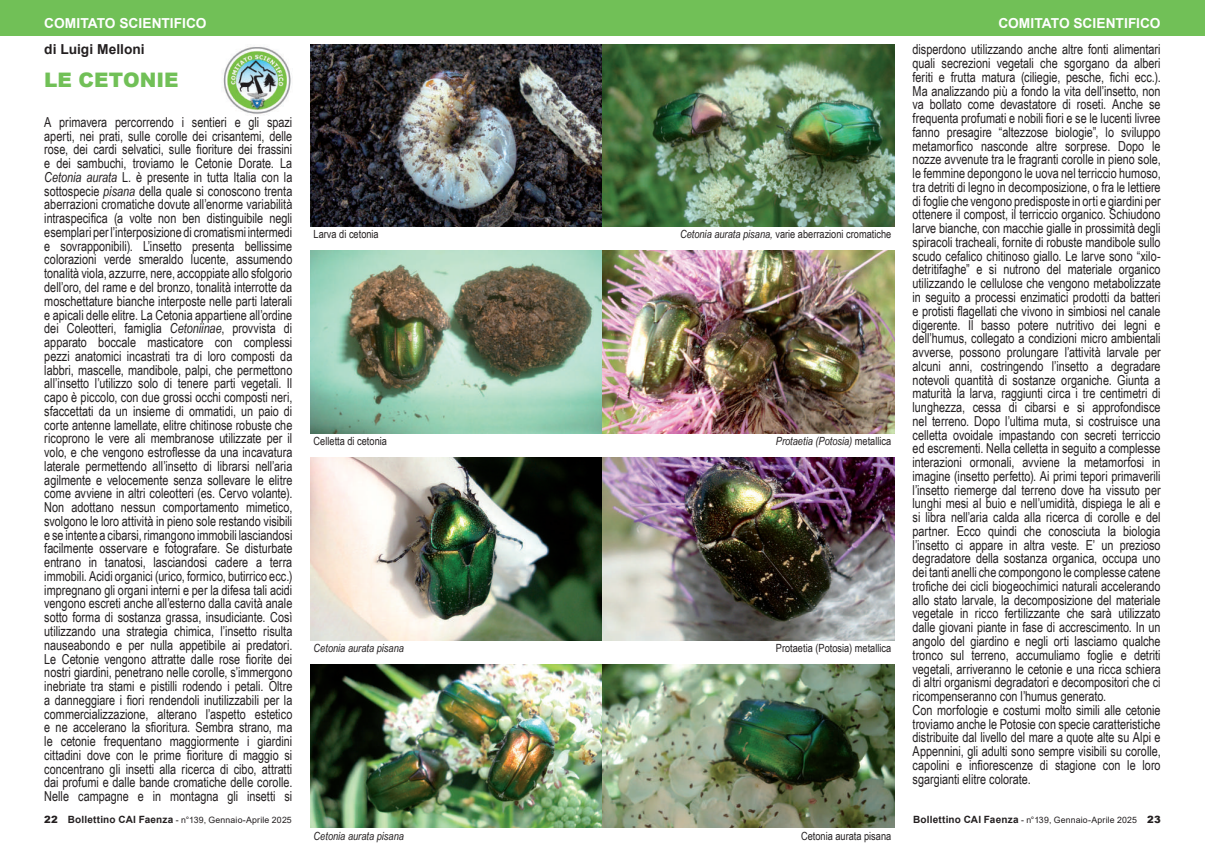
<style>
.page{position:relative;width:1205px;height:851px;background:#fff}
.page>*{position:absolute;margin:0;border:0;box-sizing:border-box;transform-origin:0 0}
.t1{font:900 20px "Arial";color:#71c057}
.t2{font:13.75px/13.8px "Arial Narrow";color:#231f20;text-align:justify;scale:.96 1}
.t3{font:700 13.75px "Arial";letter-spacing:-.005em;color:#fff}
.t4{font:700 13.75px "Arial";letter-spacing:.005em;color:#231f20}
.t5{font:11.25px "Arial Narrow";color:#231f20}
.t6{font:italic 11.25px "Arial Narrow";color:#231f20}
.t7{font:8.75px "Arial";letter-spacing:.015em;color:#231f20}
.s1{font-style:italic}
.s2{font-style:normal}
.s3{font-weight:900;font-size:10px}
.s4{font-weight:700;font-size:10px}
</style>
<div class="page">
<img style="left:222px;top:46px;width:69px;height:68px">
<img style="left:310px;top:251px;width:585px;height:182px">
<img style="left:310px;top:457px;width:585px;height:183px">
<img style="left:310px;top:664px;width:585px;height:163px">
<img style="left:310px;top:44px;width:585px;height:183px">
<div style="left:0;top:0;width:613px;height:35px;background:#71c057"></div>
<div style="left:592px;top:0;width:613px;height:35px;background:#71c057"></div>
<p class="t3" style="left:44px;top:13px;width:164px">COMITATO SCIENTIFICO</p>
<p class="t3" style="left:998px;top:13px;width:164px">COMITATO SCIENTIFICO</p>
<p class="t4" style="left:44px;top:40px;width:102px">di Luigi Melloni</p>
<h1 class="t1" style="left:44px;top:65px;width:136px">LE CETONIE</h1>
<p class="t2" style="left:44px;top:115px;width:260px">A primavera percorrendo i sentieri e gli spazi aperti, nei prati, sulle corolle dei crisantemi, delle rose, dei cardi selvatici, sulle fioriture dei frassini e dei sambuchi, troviamo le Cetonie Dorate. La <span class="s1">Cetonia aurata</span> L. è presente in tutta Italia con la sottospecie <span class="s1">pisana</span> della quale si conoscono trenta aberrazioni cromatiche dovute all’enorme variabilità intraspecifica (a volte non ben distinguibile negli esemplari per l’interposizione di cromatismi intermedi e sovrapponibili). L’insetto presenta bellissime colorazioni verde smeraldo lucente, assumendo tonalità viola, azzurre, nere, accoppiate allo sfolgorio dell’oro, del rame e del bronzo, tonalità interrotte da moschettature bianche interposte nelle parti laterali e apicali delle elitre. La Cetonia appartiene all’ordine dei Coleotteri, famiglia <span class="s1">Cetoniinae</span>, provvista di apparato boccale masticatore con complessi pezzi anatomici incastrati tra di loro composti da labbri, mascelle, mandibole, palpi, che permettono all’insetto l’utilizzo solo di tenere parti vegetali. Il capo è piccolo, con due grossi occhi composti neri, sfaccettati da un insieme di ommatidi, un paio di corte antenne lamellate, elitre chitinose robuste che ricoprono le vere ali membranose utilizzate per il volo, e che vengono estroflesse da una incavatura laterale permettendo all’insetto di librarsi nell’aria agilmente e velocemente senza sollevare le elitre come avviene in altri coleotteri (es. Cervo volante).<br>Non adottano nessun comportamento mimetico, svolgono le loro attività in pieno sole restando visibili e se intente a cibarsi, rimangono immobili lasciandosi facilmente osservare e fotografare. Se disturbate entrano in tanatosi, lasciandosi cadere a terra immobili. Acidi organici (urico, formico, butirrico ecc.) impregnano gli organi interni e per la difesa tali acidi vengono escreti anche all’esterno dalla cavità anale sotto forma di sostanza grassa, insudiciante. Così utilizzando una strategia chimica, l’insetto risulta nauseabondo e per nulla appetibile ai predatori.<br>Le Cetonie vengono attratte dalle rose fiorite dei nostri giardini, penetrano nelle corolle, s’immergono inebriate tra stami e pistilli rodendo i petali. Oltre a danneggiare i fiori rendendoli inutilizzabili per la commercializzazione, alterano l’aspetto estetico e ne accelerano la sfioritura. Sembra strano, ma le cetonie frequentano maggiormente i giardini cittadini dove con le prime fioriture di maggio si concentrano gli insetti alla ricerca di cibo, attratti dai profumi e dalle bande cromatiche delle corolle.<br>Nelle campagne e in montagna gli insetti si</p>
<p class="t5" style="left:314px;top:226px;width:67px">Larva di cetonia</p>
<p class="t5" style="left:680px;top:226px;width:213px"><span class="s1">Cetonia aurata pisana,</span> varie aberrazioni cromatiche</p>
<p class="t5" style="left:314px;top:433px;width:75px">Celletta di cetonia</p>
<p class="t6" style="left:776px;top:433px;width:117px">Protaetia (Potosia) <span class="s2">metallica</span></p>
<p class="t6" style="left:314px;top:639px;width:92px">Cetonia aurata pisana</p>
<p class="t5" style="left:776px;top:639px;width:117px">Protaetia (Potosia) metallica</p>
<p class="t2" style="left:912px;top:42px;width:260px;text-align:left">disperdono utilizzando anche altre fonti alimentari quali secrezioni vegetali che sgorgano da alberi feriti e frutta matura (ciliegie, pesche, fichi ecc.).<br>Ma analizzando più a fondo la vita dell’insetto, non va bollato come devastatore di roseti. Anche se frequenta profumati e nobili fiori e se le lucenti livree fanno presagire “altezzose biologie”, lo sviluppo metamorfico nasconde altre sorprese. Dopo le nozze avvenute tra le fragranti corolle in pieno sole, le femmine depongono le uova nel terriccio humoso, tra detriti di legno in decomposizione, o fra le lettiere di foglie che vengono predisposte in orti e giardini per ottenere il compost, il terriccio organico. Schiudono larve bianche, con macchie gialle in prossimità degli spiracoli tracheali, fornite di robuste mandibole sullo scudo cefalico chitinoso giallo. Le larve sono “xilo&shy;detritifaghe” e si nutrono del materiale organico utilizzando le cellulose che vengono metabolizzate in seguito a processi enzimatici prodotti da batteri e protisti flagellati che vivono in simbiosi nel canale digerente. Il basso potere nutritivo dei legni e dell’humus, collegato a condizioni micro ambientali avverse, possono prolungare l’attività larvale per alcuni anni, costringendo l’insetto a degradare notevoli quantità di sostanze organiche. Giunta a maturità la larva, raggiunti circa i tre centimetri di lunghezza, cessa di cibarsi e si approfondisce nel terreno. Dopo l’ultima muta, si costruisce una celletta ovoidale impastando con secreti terriccio ed escrementi. Nella celletta in seguito a complesse interazioni ormonali, avviene la metamorfosi in imagine (insetto perfetto). Ai primi tepori primaverili l’insetto riemerge dal terreno dove ha vissuto per lunghi mesi al buio e nell’umidità, dispiega le ali e si libra nell’aria calda alla ricerca di corolle e del partner. Ecco quindi che conosciuta la biologia l’insetto ci appare in altra veste. E’ un prezioso degradatore della sostanza organica, occupa uno dei tanti anelli che compongono le complesse catene trofiche dei cicli biogeochimici naturali accelerando allo stato larvale, la decomposizione del materiale vegetale in ricco fertilizzante che sarà utilizzato dalle giovani piante in fase di accrescimento. In un angolo del giardino e negli orti lasciamo qualche tronco sul terreno, accumuliamo foglie e detriti vegetali, arriveranno le cetonie e una ricca schiera di altri organismi degradatori e decompositori che ci ricompenseranno con l’humus generato.<br>Con morfologie e costumi molto simili alle cetonie troviamo anche le Potosie con specie caratteristiche distribuite dal livello del mare a quote alte su Alpi e Appennini, gli adulti sono sempre visibili su corolle, capolini e infiorescenze di stagione con le loro sgargianti elitre colorate.</p>
<p class="t7" style="left:44px;top:813px;width:249px"><span class="s3">22</span> <span class="s4">Bollettino CAI Faenza</span> - n°139, Gennaio-Aprile 2025</p>
<p class="t7" style="left:913px;top:813px;width:249px"><span class="s4">Bollettino CAI Faenza</span> - n°139, Gennaio-Aprile 2025 <span class="s3">23</span></p>
<p class="t6" style="left:314px;top:827px;width:92px">Cetonia aurata pisana</p>
<p class="t5" style="left:801px;top:827px;width:92px">Cetonia aurata pisana</p>
</div>
